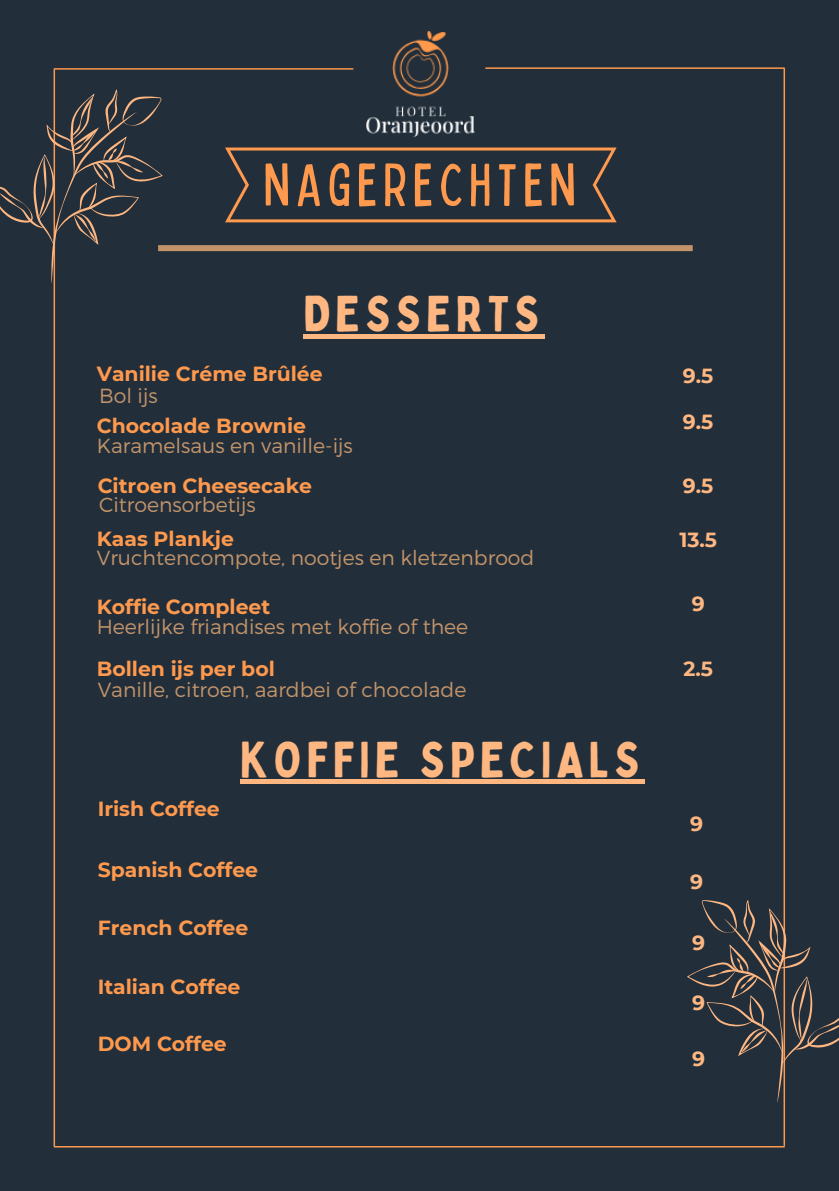
<style>
.page{position:relative;width:839px;height:1191px;background:#fff}
.page>*{position:absolute;margin:0;border:0;box-sizing:border-box;transform-origin:0 0}
.t1{font:condensed 60.2px "Bobby Jones";letter-spacing:.1em;color:#ff994d}
.t2{font:49.6px "Bobby Jones";letter-spacing:.1em;color:#ffb782}
.t3{font:300 20.4px "Montserrat";color:#c3946a}
.t4{font:700 20.4px "Montserrat";color:#ff994d}
.t5{font:700 20.4px "Montserrat";color:#ffb782}
</style>
<div class="page">
<div style="left:0;top:0;width:838px;height:1191px;background:#222f3b"></div>
<img style="left:366px;top:32px;width:108px;height:105px">
<hr style="left:486px;top:67px;width:298px;height:2px;background:#ff994d">
<hr style="left:54px;top:68px;width:299px;height:2px;background:#ff994d">
<hr style="left:54px;top:1146px;width:730px;height:2px;background:#ff994d">
<hr style="left:54px;top:70px;width:1px;height:1076px;background:#ff994d">
<hr style="left:783px;top:69px;width:2px;height:1076px;background:#ff994d">
<svg style="left:0;top:88px;width:187px;height:196px"></svg>
<svg style="left:687px;top:891px;width:151px;height:212px"></svg>
<div style="left:158px;top:245px;width:534px;height:6px;background:#c3946a"></div>
<svg style="left:225px;top:148px;width:391px;height:74px"></svg>
<hr style="left:240px;top:780px;width:404px;height:4px;background:#ffb782">
<hr style="left:303px;top:334px;width:241px;height:4px;background:#ffb782">
<p class="t1" style="left:264px;top:146px;width:313px">NAGERECHTEN</p>
<h3 class="t2" style="left:303px;top:282px;width:237px">DESSERTS</h3>
<h1 class="t4" style="left:97px;top:362px;width:227px">Vanilie Créme Brûlée</h1>
<h2 class="t3" style="left:99px;top:383px;width:60px">Bol ijs</h2>
<h3 class="t4" style="left:97px;top:413px;width:211px">Chocolade Brownie</h3>
<h3 class="t3" style="left:97px;top:433px;width:257px">Karamelsaus en vanille-ijs</h3>
<p class="t4" style="left:98px;top:473px;width:216px">Citroen Cheesecake</p>
<h3 class="t3" style="left:99px;top:491px;width:158px">Citroensorbetijs</h3>
<h3 class="t4" style="left:97px;top:526px;width:139px">Kaas Plankje</h3>
<p class="t3" style="left:97px;top:545px;width:439px">Vruchtencompote, nootjes en kletzenbrood</p>
<h3 class="t4" style="left:97px;top:594px;width:175px">Koffie Compleet</h3>
<h3 class="t3" style="left:97px;top:613px;width:373px">Heerlijke friandises met koffie of thee</h3>
<h3 class="t4" style="left:97px;top:657px;width:180px">Bollen ijs per bol</h3>
<p class="t3" style="left:98px;top:676px;width:370px">Vanille, citroen, aardbei of chocolade</p>
<p class="t4" style="left:98px;top:796px;width:124px">Irish Coffee</p>
<h3 class="t2" style="left:240px;top:728px;width:401px">KOFFIE SPECIALS</h3>
<p class="t4" style="left:98px;top:857px;width:162px">Spanish Coffee</p>
<h3 class="t4" style="left:98px;top:915px;width:152px">French Coffee</h3>
<p class="t4" style="left:98px;top:974px;width:144px">Italian Coffee</p>
<p class="t4" style="left:98px;top:1032px;width:131px">DOM Coffee</p>
<h3 class="t5" style="left:683px;top:363px;width:32px">9.5</h3>
<h3 class="t5" style="left:683px;top:409px;width:32px">9.5</h3>
<p class="t5" style="left:683px;top:473px;width:32px">9.5</p>
<p class="t5" style="left:679px;top:527px;width:39px">13.5</p>
<p class="t5" style="left:691px;top:591px;width:14px">9</p>
<h3 class="t5" style="left:683px;top:657px;width:31px">2.5</h3>
<h2 class="t5" style="left:690px;top:811px;width:14px">9</h2>
<h3 class="t5" style="left:690px;top:869px;width:14px">9</h3>
<p class="t5" style="left:692px;top:930px;width:14px">9</p>
<p class="t5" style="left:692px;top:990px;width:14px">9</p>
<p class="t5" style="left:692px;top:1046px;width:14px">9</p>
</div>
